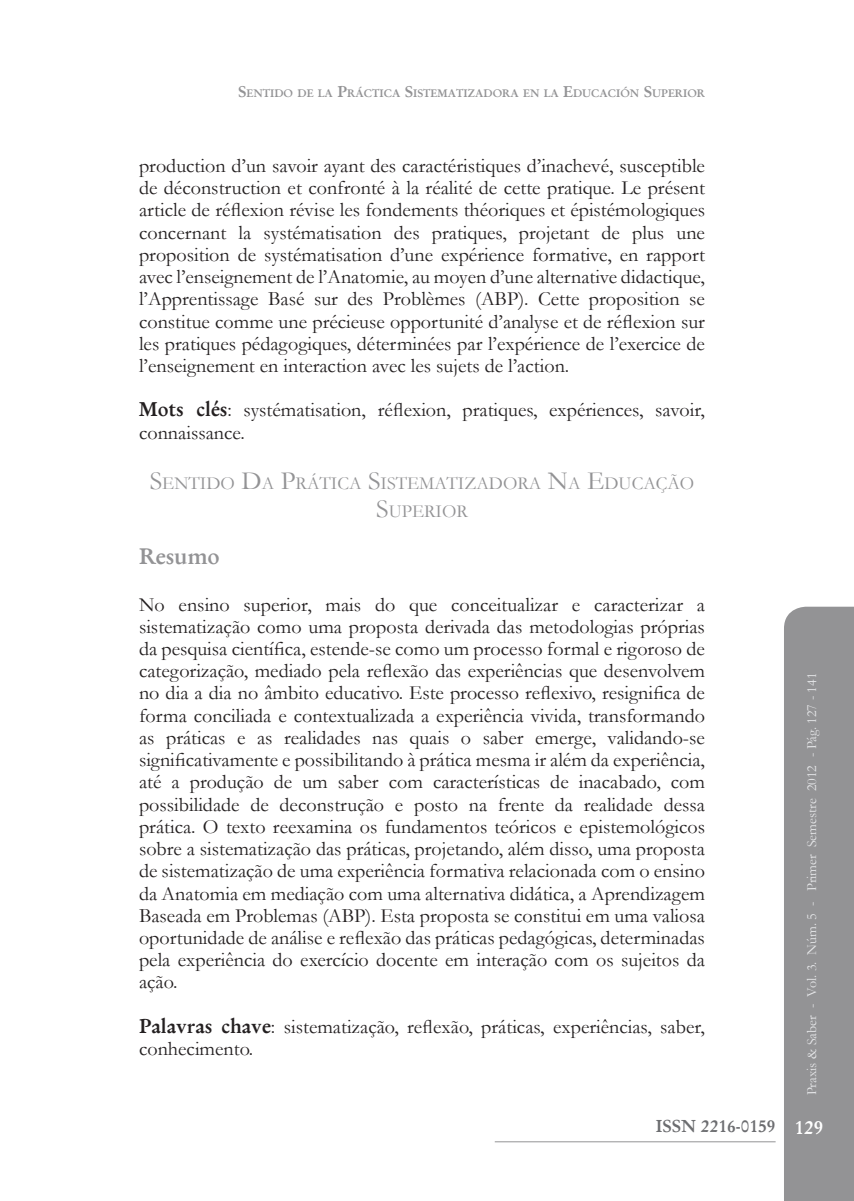
<style>
.page{position:relative;width:854px;height:1201px;background:#fff}
.page>*{position:absolute;margin:0;border:0;box-sizing:border-box;transform-origin:0 0}
.t1{font:700 22.75px "Garamond";color:#939395}
.t2{font:20.12px/22.2px "Garamond";color:#231f20;text-align:justify}
.t3{font:18.38px/28px "Garamond";color:#939395;text-align:center}
.t4{font:700 17.5px "Garamond";color:#6c6d70}
.t5{font:14px "Garamond";color:#e6e7e9}
.t6{font:700 11.03px "Garamond";color:#939395}
.s1{font-size:15.75px}
.s2{font-weight:700}
.s3{font-size:26.25px}
.s4{font-size:19.25px;color:#fff}
</style>
<div class="page">
<div style="left:784px;top:606px;width:69px;height:594px;background:#939395"></div>
<hr style="left:494px;top:1141px;width:281px;height:1px;background:#939395">
<p class="t6" style="left:238px;top:86px;width:468px"><span class="s1">S</span>ENTIDO DE LA <span class="s1">P</span>RÁCTICA <span class="s1">S</span>ISTEMATIZADORA EN LA <span class="s1">E</span>DUCACIÓN <span class="s1">S</span>UPERIOR</p>
<p class="t2" style="left:139px;top:154px;width:567px">production d’un savoir ayant des caractéristiques d’inachevé, susceptible de déconstruction et confronté à la réalité de cette pratique. Le présent article de réflexion révise les fondements théoriques et épistémologiques concernant la systématisation des pratiques, projetant de plus une proposition de systématisation d’une expérience formative, en rapport avec l’enseignement de l’Anatomie, au moyen d’une alternative didactique, l’Apprentissage Basé sur des Problèmes (ABP). Cette proposition se constitue comme une précieuse opportunité d’analyse et de réflexion sur les pratiques pédagogiques, déterminées par l’expérience de l’exercice de l’enseignement en interaction avec les sujets de l’action.</p>
<p class="t2" style="left:139px;top:398px;width:567px"><span class="s2">Mots clés</span>: systématisation, réflexion, pratiques, expériences, savoir, connaissance.</p>
<p class="t3" style="left:150px;top:469px;width:544px"><span class="s3">S</span>ENTIDO <span class="s3">D</span>A <span class="s3">P</span>RÁTICA <span class="s3">S</span>ISTEMATIZADORA <span class="s3">N</span>A <span class="s3">E</span>DUCAÇÃO<br><span class="s3">S</span>UPERIOR</p>
<p class="t1" style="left:139px;top:541px;width:82px">Resumo</p>
<p class="t2" style="left:139px;top:592px;width:567px">No ensino superior, mais do que conceitualizar e caracterizar a sistematização como uma proposta derivada das metodologias próprias da pesquisa científica, estende-se como um processo formal e rigoroso de categorização, mediado pela reflexão das experiências que desenvolvem no dia a dia no âmbito educativo. Este processo reflexivo, resignifica de forma conciliada e contextualizada a experiência vivida, transformando as práticas e as realidades nas quais o saber emerge, validando-se significativamente e possibilitando à prática mesma ir além da experiência, até a produção de um saber com características de inacabado, com possibilidade de deconstrução e posto na frente da realidade dessa prática. O texto reexamina os fundamentos teóricos e epistemológicos sobre a sistematização das práticas, projetando, além disso, uma proposta de sistematização de uma experiência formativa relacionada com o ensino da Anatomia em mediação com uma alternativa didática, a Aprendizagem Baseada em Problemas (ABP). Esta proposta se constitui em uma valiosa oportunidade de análise e reflexão das práticas pedagógicas, determinadas pela experiência do exercício docente em interação com os sujeitos da ação.</p>
<p class="t2" style="left:139px;top:1014px;width:567px"><span class="s2">Palavras chave</span>: sistematização, reflexão, práticas, experiências, saber, conhecimento.</p>
<p class="t5" style="left:802px;top:757px;width:86px;rotate:-90deg">- Pág. 127 - 141</p>
<p class="t5" style="left:802px;top:1095px;width:332px;rotate:-90deg">Praxis &amp; Saber - Vol. 3. Núm. 5 - Primer Semestre 2012</p>
<p class="t4" style="left:655px;top:1115px;width:169px">ISSN 2216-0159 <span class="s4">129</span></p>
</div>
